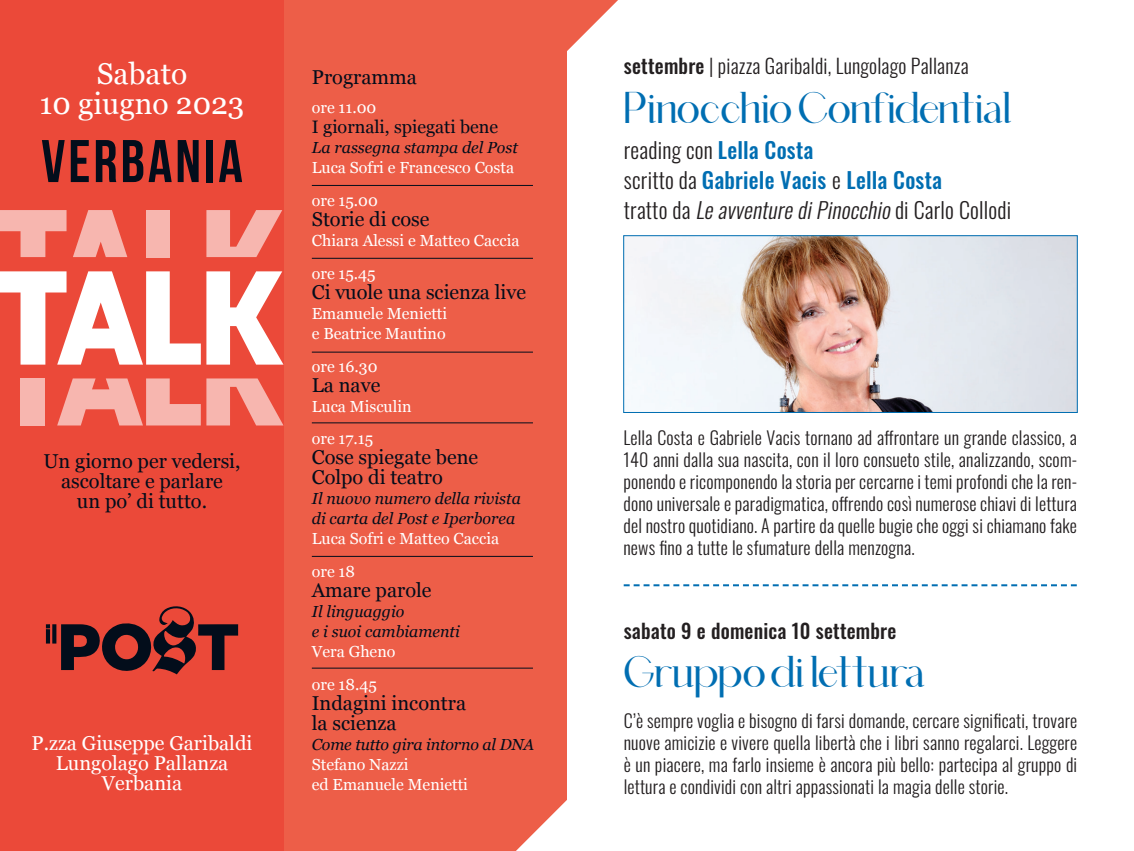
<style>
.page{position:relative;width:1134px;height:851px;background:#fff}
.page>*{position:absolute;margin:0;border:0;box-sizing:border-box;transform-origin:0 0}
.t1{font:60px "Bebas Neue";letter-spacing:.05em;color:#030d1b}
.t2{font:30px/30px "Georgia";color:#fff;text-align:center}
.t3{font:24px "Amelaryas Personaluse";letter-spacing:.02em;color:#006eb2}
.t4{font:300 22px "Oswald";letter-spacing:.01em;color:#231f20}
.t5{font:500 22px "Oswald";letter-spacing:.01em;color:#006eb2}
.t6{font:20px/20px "Georgia";color:#030d1b}
.t7{font:20px/20px "Georgia";color:#fff;text-align:center}
.t8{font:300 20px "Oswald";letter-spacing:.01em;color:#231f20}
.t9{font:500 20px "Oswald";letter-spacing:.01em;color:#231f20}
.t10{font:300 18px/22px "Oswald";letter-spacing:.01em;color:#231f20;text-align:justify}
.t11{font:18px "Georgia";color:#030d1b}
.t12{font:16px/20px "Georgia";color:#fff}
.t13{font:italic 16px/20px "Georgia";color:#030d1b}
.s1{font-style:italic;color:#030d1b}
.s2{font-style:normal;color:#fff}
.s3{font-weight:500}
.s4{font-weight:500;color:#006eb2}
.s5{font-weight:300;color:#231f20}
.s6{font-style:italic}
</style>
<div class="page">
<svg style="left:624px;top:584px;width:453px;height:2px"></svg>
<div style="left:0;top:0;width:284px;height:850px;background:#eb4939"></div>
<div style="left:284px;top:0;width:283px;height:850px;background:#ed5e48"></div>
<svg style="left:46px;top:606px;width:192px;height:68px"></svg>
<hr style="left:46px;top:629px;width:4px;height:14px;background:#030d1b">
<svg style="left:0;top:271px;width:283px;height:93px"></svg>
<div style="left:20px;top:378px;width:25px;height:47px;background:#f7b6af"></div>
<svg style="left:57px;top:378px;width:226px;height:47px"></svg>
<svg style="left:0;top:210px;width:67px;height:47px"></svg>
<svg style="left:73px;top:210px;width:54px;height:47px"></svg>
<div style="left:146px;top:210px;width:24px;height:47px;background:#f7b6af"></div>
<svg style="left:206px;top:210px;width:76px;height:47px"></svg>
<hr style="left:312px;top:185px;width:221px;height:1px;background:#030d1b">
<hr style="left:312px;top:258px;width:221px;height:1px;background:#030d1b">
<hr style="left:312px;top:422px;width:221px;height:1px;background:#030d1b">
<hr style="left:312px;top:555px;width:221px;height:1px;background:#030d1b">
<hr style="left:312px;top:667px;width:221px;height:1px;background:#030d1b">
<hr style="left:312px;top:351px;width:221px;height:1px;background:#030d1b">
<svg style="left:517px;top:800px;width:50px;height:50px"></svg>
<svg style="left:567px;top:0;width:51px;height:51px"></svg>
<img style="left:625px;top:237px;width:450px;height:173px">
<div style="left:623px;top:235px;width:454px;height:177px;border:1px solid #006eb2"></div>
<p class="t2" style="left:40px;top:58px;width:206px">Sabato<br>10 giugno 2023</p>
<p class="t1" style="left:41px;top:128px;width:203px">VERBANIA</p>
<p class="t6" style="left:43px;top:451px;width:199px;text-align:center">Un giorno per vedersi, ascoltare e parlare<br>un po’ di tutto.</p>
<p class="t7" style="left:32px;top:733px;width:222px">P.zza Giuseppe Garibaldi<br>Lungolago Pallanza<br>Verbania</p>
<p class="t6" style="left:312px;top:67px;width:106px">Programma</p>
<p class="t12" style="left:312px;top:97px;width:66px">ore 11.00</p>
<p class="t11" style="left:312px;top:117px;width:188px">I giornali, spiegati bene</p>
<p class="t12" style="left:312px;top:137px;width:208px"><span class="s1">La rassegna stampa del Post<br></span>Luca Sofri e Francesco Costa</p>
<p class="t12" style="left:312px;top:190px;width:68px">ore 15.00</p>
<p class="t6" style="left:312px;top:209px;width:119px">Storie di cose</p>
<p class="t12" style="left:312px;top:224px;width:209px;line-height:32.8px">Chiara Alessi e Matteo Caccia ore 15.45</p>
<p class="t6" style="left:312px;top:282px;width:216px">Ci vuole una scienza live</p>
<p class="t12" style="left:312px;top:303px;width:137px">Emanuele Menietti e Beatrice Mautino</p>
<p class="t12" style="left:312px;top:356px;width:67px">ore 16.30</p>
<p class="t6" style="left:312px;top:374px;width:70px">La nave</p>
<p class="t12" style="left:312px;top:389px;width:101px;line-height:32.8px">Luca Misculin ore 17.15</p>
<p class="t6" style="left:312px;top:447px;width:168px">Cose spiegate bene<br>Colpo di teatro</p>
<p class="t13" style="left:312px;top:488px;width:211px">Il nuovo numero della rivista di carta del Post e Iperborea<br><span class="s2">Luca Sofri e Matteo Caccia</span></p>
<p class="t12" style="left:312px;top:561px;width:45px">ore 18</p>
<p class="t6" style="left:312px;top:580px;width:121px">Amare parole</p>
<p class="t13" style="left:312px;top:601px;width:149px">Il linguaggio<br>e i suoi cambiamenti<br><span class="s2">Vera Gheno</span></p>
<p class="t12" style="left:312px;top:674px;width:66px">ore 18.45</p>
<p class="t6" style="left:312px;top:693px;width:156px">Indagini incontra la scienza</p>
<p class="t12" style="left:312px;top:734px;width:224px"><span class="s1">Come tutto gira intorno al DNA<br></span>Stefano Nazzi<br>ed Emanuele Menietti</p>
<p class="t8" style="left:624px;top:48px;width:346px"><span class="s3">settembre</span> | piazza Garibaldi, Lungolago Pallanza</p>
<p class="t3" style="left:624px;top:100px;width:389px">Pinocchio Confidential</p>
<p class="t4" style="left:624px;top:130px;width:191px">reading con <span class="s4">Lella Costa</span></p>
<p class="t5" style="left:624px;top:160px;width:320px"><span class="s5">scritto da</span> Gabriele Vacis <span class="s5">e</span> Lella Costa</p>
<p class="t4" style="left:624px;top:190px;width:389px">t r a tt o d a <span class="s6">LeavventurediPinocchio</span>d i C a r l o C o l l o d i</p>
<p class="t10" style="left:623px;top:425px;width:455px">Lella Costa e Gabriele Vacis tornano ad affrontare un grande classico, a 140 anni dalla sua nascita, con il loro consueto stile, analizzando, scom&shy;ponendo e ricomponendo la storia per cercarne i temi profondi che la ren&shy;dono universale e paradigmatica, offrendo così numerose chiavi di lettura del nostro quotidiano. A partire da quelle bugie che oggi si chiamano fake news fino a tutte le sfumature della menzogna.</p>
<p class="t9" style="left:624px;top:613px;width:274px">sabato 9 e domenica 10 settembre</p>
<p class="t3" style="left:624px;top:665px;width:302px">Gruppo di lettura</p>
<p class="t10" style="left:624px;top:708px;width:455px">C’è sempre voglia e bisogno di farsi domande, cercare significati, trovare nuove amicizie e vivere quella libertà che i libri sanno regalarci. Leggere è un piacere, ma farlo insieme è ancora più bello: partecipa al gruppo di lettura e condividi con altri appassionati la magia delle storie.</p>
</div>
